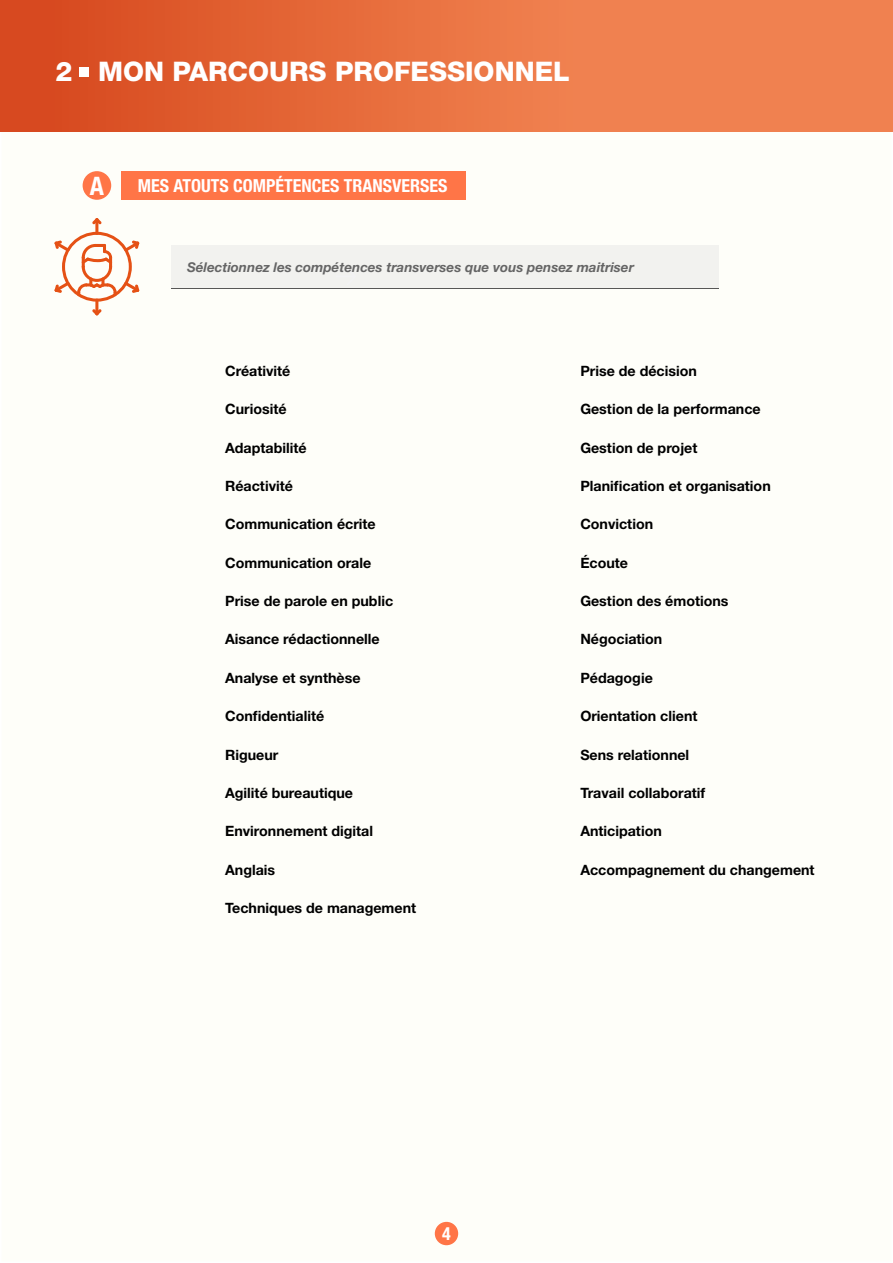
<style>
.page{position:relative;width:893px;height:1263px;background:#fefef9}
.page>*{position:absolute;margin:0;border:0;box-sizing:border-box;transform-origin:0 0}
.t1{font:800 27px "Helvetica Neue LT Std";color:#fff}
.t2{font:700 condensed 25.5px "Helvetica Neue LT Std";color:#fff}
.t3{font:700 condensed 18px "Helvetica Neue LT Std";color:#fff}
.t4{font:700 14.25px "Helvetica Neue LT Std";color:#000}
.t5{font:italic 700 13.5px "Helvetica Neue LT Std";color:#656565}
</style>
<div class="page">
<div style="left:83px;top:171px;width:28px;height:29px;background:#ff7547;border-radius:50%"></div>
<div style="left:121px;top:171px;width:345px;height:29px;background:#ff7547"></div>
<div style="left:0;top:0;width:893px;height:132px;background:linear-gradient(to right,#d94e22,#f68f5c)"></div>
<div style="left:79px;top:67px;width:9px;height:9px;background:#fff"></div>
<div style="left:171px;top:246px;width:548px;height:43px;background:#f2f2ef"></div>
<hr style="left:171px;top:288px;width:548px;height:1px;background:#575756">
<hr style="left:95px;top:299px;width:3px;height:16px;background:#e55115;border-radius:2px">
<svg style="left:92px;top:309px;width:10px;height:6px"></svg>
<hr style="left:95px;top:218px;width:3px;height:17px;background:#e55115;border-radius:2px">
<svg style="left:92px;top:218px;width:10px;height:6px"></svg>
<svg style="left:54px;top:232px;width:85px;height:70px"></svg>
<div style="left:435px;top:1222px;width:23px;height:23px;background:#ff7547;border-radius:50%"></div>
<h1 class="t1" style="left:56px;top:56px;width:516px">2 MON PARCOURS PROFESSIONNEL</h1>
<h2 class="t2" style="left:90px;top:170px;width:16px">A</h2>
<p class="t3" style="left:138px;top:175px;width:311px">MES ATOUTS COMPÉTENCES TRANSVERSES</p>
<p class="t5" style="left:187px;top:259px;width:448px">Sélectionnez les compétences transverses que vous pensez maitriser</p>
<p class="t4" style="left:225px;top:362px;width:67px">Créativité</p>
<p class="t4" style="left:225px;top:400px;width:63px">Curiosité</p>
<p class="t4" style="left:225px;top:439px;width:83px">Adaptabilité</p>
<p class="t4" style="left:225px;top:477px;width:69px">Réactivité</p>
<p class="t4" style="left:225px;top:515px;width:152px">Communication écrite</p>
<p class="t4" style="left:225px;top:554px;width:148px">Communication orale</p>
<p class="t4" style="left:225px;top:592px;width:170px">Prise de parole en public</p>
<p class="t4" style="left:225px;top:630px;width:156px">Aisance rédactionnelle</p>
<p class="t4" style="left:225px;top:669px;width:137px">Analyse et synthèse</p>
<p class="t4" style="left:225px;top:707px;width:101px">Confidentialité</p>
<p class="t4" style="left:225px;top:746px;width:55px">Rigueur</p>
<p class="t4" style="left:225px;top:784px;width:129px">Agilité bureautique</p>
<p class="t4" style="left:225px;top:822px;width:150px">Environnement digital</p>
<p class="t4" style="left:225px;top:861px;width:52px">Anglais</p>
<p class="t4" style="left:225px;top:899px;width:193px">Techniques de management</p>
<p class="t3" style="left:442px;top:1222px;width:10px">4</p>
<p class="t4" style="left:580px;top:362px;width:118px">Prise de décision</p>
<p class="t4" style="left:580px;top:400px;width:182px">Gestion de la performance</p>
<p class="t4" style="left:580px;top:439px;width:119px">Gestion de projet</p>
<p class="t4" style="left:580px;top:477px;width:192px">Planification et organisation</p>
<p class="t4" style="left:580px;top:515px;width:74px">Conviction</p>
<p class="t4" style="left:580px;top:554px;width:49px">Écoute</p>
<p class="t4" style="left:580px;top:592px;width:150px">Gestion des émotions</p>
<p class="t4" style="left:580px;top:630px;width:84px">Négociation</p>
<p class="t4" style="left:580px;top:669px;width:74px">Pédagogie</p>
<p class="t4" style="left:580px;top:707px;width:119px">Orientation client</p>
<p class="t4" style="left:580px;top:746px;width:110px">Sens relationnel</p>
<p class="t4" style="left:580px;top:784px;width:127px">Travail collaboratif</p>
<p class="t4" style="left:580px;top:822px;width:83px">Anticipation</p>
<p class="t4" style="left:580px;top:861px;width:236px">Accompagnement du changement</p>
</div>
